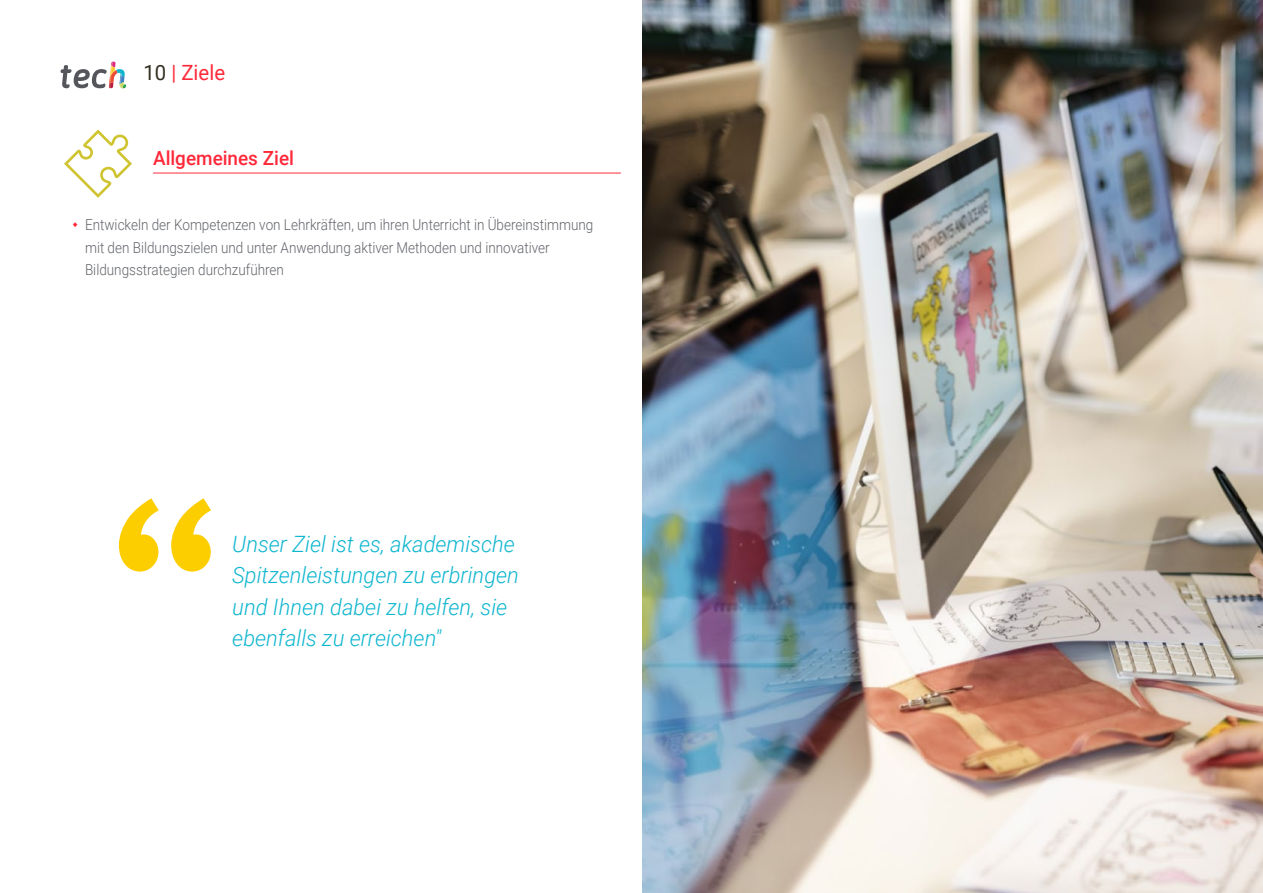
<style>
.page{position:relative;width:1263px;height:893px;background:#fff}
.page>*{position:absolute;margin:0;border:0;box-sizing:border-box;transform-origin:0 0}
.t1{font:italic 300 22.5px/31.5px "Roboto";color:#0fb6cf}
.t2{font:21px "Roboto";color:#ff293a}
.t3{font:500 19.5px "Roboto";color:#ff293a}
.t4{font:300 15px/22.5px "Roboto";color:#61646a;scale:.9 1}
.s1{color:#312e20}
</style>
<div class="page">
<img style="left:642px;top:0;width:621px;height:893px">
<hr style="left:153px;top:173px;width:468px;height:1px;background:#ff293a">
<svg style="left:64px;top:130px;width:68px;height:68px"></svg>
<svg style="left:61px;top:62px;width:65px;height:27px"></svg>
<svg style="left:119px;top:498px;width:92px;height:74px"></svg>
<h2 class="t2" style="left:144px;top:57px;width:83px"><span class="s1">10</span> | Ziele</h2>
<h3 class="t3" style="left:153px;top:144px;width:142px">Allgemeines Ziel</h3>
<p class="t4" style="left:85px;top:213px;width:566px">Entwickeln der Kompetenzen von Lehrkräften, um ihren Unterricht in Übereinstimmung mit den Bildungszielen und unter Anwendung aktiver Methoden und innovativer<br>Bildungsstrategien durchzuführen</p>
<h1 class="t1" style="left:232px;top:527px;width:288px">Unser Ziel ist es, akademische<br>Spitzenleistungen zu erbringen und Ihnen dabei zu helfen, sie ebenfalls zu erreichen″</h1>
</div>
